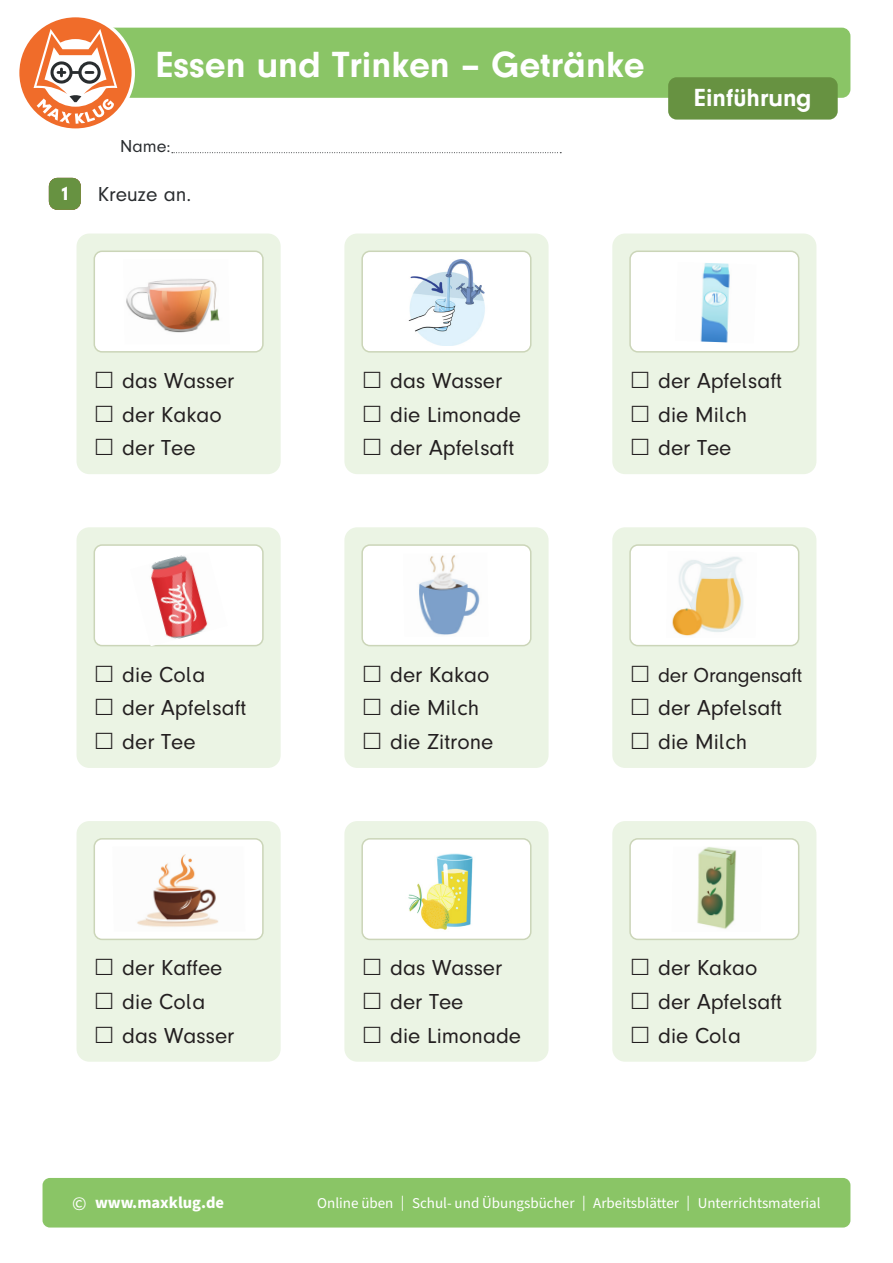
<style>
.page{position:relative;width:893px;height:1263px;background:#fff}
.page>*{position:absolute;margin:0;border:0;box-sizing:border-box;transform-origin:0 0}
.t1{font:700 37.5px "Mk Druckschrift N";color:#fff}
.t2{font:700 25.5px "Mk Druckschrift N";color:#fff}
.t3{font:22.5px "Mk Druckschrift N";color:#231f20}
.t4{font:21px "Mk Druckschrift N";letter-spacing:-.01em;color:#231f20}
.t5{font:21px "Mk Druckschrift N";color:#292c2f}
.t6{font:19.5px "Mk Druckschrift N bl";color:#fff}
.t7{font:18px "Mk Druckschrift N";color:#292c2f}
.t8{font:700 16.5px "Source Sans Pro";color:#fff}
.t9{font:15px "Source Sans Pro";color:#fff}
.s1{font-weight:400;font-size:19.5px}
</style>
<div class="page">
<svg style="left:172px;top:152px;width:389px;height:1px"></svg>
<div style="left:75px;top:28px;width:775px;height:70px;background:#8ac566;border-radius:9px"></div>
<div style="left:43px;top:1178px;width:807px;height:49px;background:#8ac566;border-radius:7px"></div>
<svg style="left:19px;top:17px;width:116px;height:112px"></svg>
<div style="left:668px;top:77px;width:170px;height:43px;background:#679241;border-radius:9px"></div>
<div style="left:77px;top:234px;width:204px;height:240px;background:#ebf4e4;border-radius:13px"></div>
<div style="left:77px;top:527px;width:204px;height:241px;background:#ebf4e4;border-radius:13px"></div>
<div style="left:77px;top:821px;width:204px;height:241px;background:#ebf4e4;border-radius:13px"></div>
<div style="left:344px;top:234px;width:205px;height:240px;background:#ebf4e4;border-radius:13px"></div>
<div style="left:344px;top:527px;width:205px;height:241px;background:#ebf4e4;border-radius:13px"></div>
<div style="left:344px;top:821px;width:205px;height:241px;background:#ebf4e4;border-radius:13px"></div>
<div style="left:612px;top:234px;width:204px;height:240px;background:#ebf4e4;border-radius:13px"></div>
<div style="left:612px;top:527px;width:204px;height:241px;background:#ebf4e4;border-radius:13px"></div>
<div style="left:612px;top:821px;width:204px;height:241px;background:#ebf4e4;border-radius:13px"></div>
<div style="left:94px;top:251px;width:169px;height:101px;background:#fff;border-radius:8px"></div>
<div style="left:94px;top:251px;width:170px;height:102px;border:2px solid #cbd5b8;border-radius:8px"></div>
<div style="left:94px;top:545px;width:169px;height:101px;background:#fff;border-radius:8px"></div>
<div style="left:94px;top:544px;width:170px;height:102px;border:2px solid #cbd5b8;border-radius:8px"></div>
<div style="left:94px;top:839px;width:169px;height:100px;background:#fff;border-radius:8px"></div>
<div style="left:94px;top:838px;width:170px;height:102px;border:2px solid #cbd5b8;border-radius:8px"></div>
<div style="left:362px;top:251px;width:169px;height:101px;background:#fff;border-radius:8px"></div>
<div style="left:361px;top:251px;width:170px;height:102px;border:2px solid #cbd5b8;border-radius:8px"></div>
<div style="left:362px;top:545px;width:169px;height:101px;background:#fff;border-radius:8px"></div>
<div style="left:361px;top:544px;width:170px;height:102px;border:2px solid #cbd5b8;border-radius:8px"></div>
<div style="left:362px;top:839px;width:169px;height:100px;background:#fff;border-radius:8px"></div>
<div style="left:361px;top:838px;width:170px;height:102px;border:2px solid #cbd5b8;border-radius:8px"></div>
<div style="left:630px;top:251px;width:169px;height:101px;background:#fff;border-radius:8px"></div>
<div style="left:629px;top:251px;width:170px;height:102px;border:2px solid #cbd5b8;border-radius:8px"></div>
<div style="left:630px;top:545px;width:169px;height:101px;background:#fff;border-radius:8px"></div>
<div style="left:629px;top:544px;width:170px;height:102px;border:2px solid #cbd5b8;border-radius:8px"></div>
<div style="left:630px;top:839px;width:169px;height:100px;background:#fff;border-radius:8px"></div>
<div style="left:629px;top:838px;width:170px;height:102px;border:2px solid #cbd5b8;border-radius:8px"></div>
<div style="left:49px;top:178px;width:32px;height:32px;background:#679241;border-radius:9px"></div>
<img style="left:126px;top:279px;width:94px;height:54px">
<img style="left:130px;top:555px;width:98px;height:91px">
<img style="left:137px;top:854px;width:82px;height:73px">
<img style="left:408px;top:259px;width:77px;height:87px">
<img style="left:419px;top:555px;width:61px;height:80px">
<img style="left:408px;top:853px;width:65px;height:77px">
<img style="left:700px;top:263px;width:30px;height:80px">
<img style="left:672px;top:556px;width:72px;height:80px">
<img style="left:697px;top:847px;width:40px;height:82px">
<p class="t6" style="left:60px;top:183px;width:11px">1</p>
<p class="t1" style="left:156px;top:43px;width:490px">Essen und Trinken – Getränke</p>
<p class="t7" style="left:120px;top:136px;width:52px">Name:</p>
<p class="t5" style="left:98px;top:183px;width:95px">Kreuze an.</p>
<p class="t2" style="left:694px;top:83px;width:119px">Einführung</p>
<p class="t3" style="left:122px;top:368px;width:114px">das Wasser</p>
<p class="t3" style="left:122px;top:402px;width:101px">der Kakao</p>
<p class="t3" style="left:122px;top:436px;width:75px">der Tee</p>
<p class="t3" style="left:390px;top:368px;width:114px">das Wasser</p>
<p class="t3" style="left:390px;top:402px;width:132px">die Limonade</p>
<p class="t3" style="left:390px;top:436px;width:126px">der Apfelsaft</p>
<p class="t3" style="left:658px;top:368px;width:126px">der Apfelsaft</p>
<p class="t3" style="left:658px;top:402px;width:91px">die Milch</p>
<p class="t3" style="left:658px;top:436px;width:75px">der Tee</p>
<p class="t3" style="left:122px;top:662px;width:85px">die Cola</p>
<p class="t3" style="left:122px;top:696px;width:126px">der Apfelsaft</p>
<p class="t3" style="left:122px;top:729px;width:75px">der Tee</p>
<p class="t3" style="left:390px;top:662px;width:101px">der Kakao</p>
<p class="t3" style="left:390px;top:696px;width:91px">die Milch</p>
<p class="t3" style="left:390px;top:729px;width:105px">die Zitrone</p>
<p class="t4" style="left:658px;top:663px;width:146px">der Orangensaft</p>
<p class="t3" style="left:658px;top:696px;width:126px">der Apfelsaft</p>
<p class="t3" style="left:658px;top:729px;width:91px">die Milch</p>
<p class="t3" style="left:122px;top:956px;width:102px">der Kaffee</p>
<p class="t3" style="left:122px;top:989px;width:85px">die Cola</p>
<p class="t3" style="left:122px;top:1023px;width:114px">das Wasser</p>
<p class="t3" style="left:390px;top:956px;width:114px">das Wasser</p>
<p class="t3" style="left:390px;top:989px;width:75px">der Tee</p>
<p class="t3" style="left:390px;top:1023px;width:132px">die Limonade</p>
<p class="t3" style="left:658px;top:956px;width:101px">der Kakao</p>
<p class="t3" style="left:658px;top:989px;width:126px">der Apfelsaft</p>
<p class="t3" style="left:658px;top:1023px;width:85px">die Cola</p>
<p class="t8" style="left:72px;top:1191px;width:153px"><span class="s1">©</span> www.maxklug.de</p>
<p class="t9" style="left:317px;top:1193px;width:505px">Online üben | Schul- und Übungsbücher | Arbeitsblätter | Unterrichtsmaterial</p>
</div>
